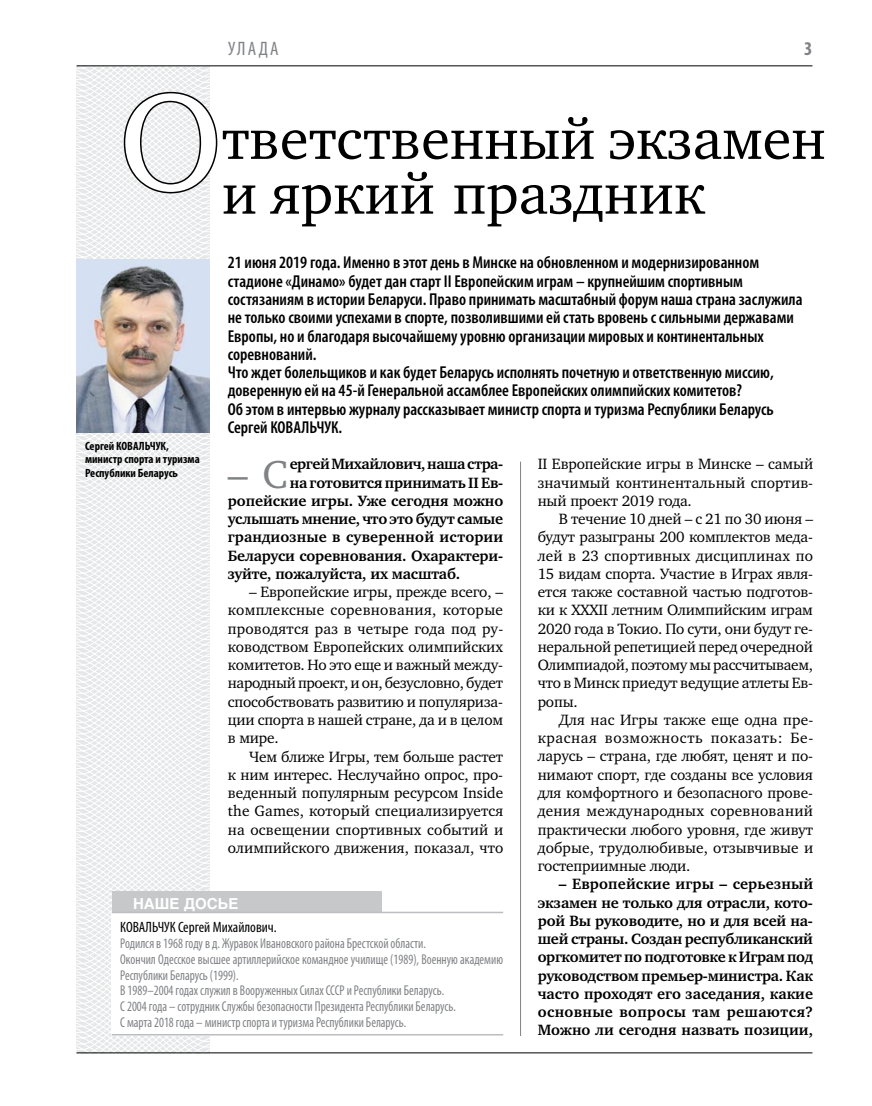
<style>
.page{position:relative;width:872px;height:1106px;background:#fff}
.page>*{position:absolute;margin:0;border:0;box-sizing:border-box;transform-origin:0 0}
.t1{font:140.1px "Charter C";color:#fff}
.t2{font:58.5px/54.8px "Charter C";color:#000}
.t3{font:40.05px "Charter C";color:#808285}
.t4{font:condensed 19.5px "Myriad Pro";color:#808285}
.t5{font:700 condensed 19.5px "Myriad Pro";color:#808285}
.t6{font:600 condensed 17.25px/18.3px "Myriad Pro";color:#000}
.t7{font:15.3px/18.3px "Charter C";letter-spacing:-.01em;color:#000;text-align:justify}
.t8{font:700 15.3px/18.3px "Charter C";letter-spacing:-.005em;color:#000;text-align:justify}
.t9{font:700 15.3px "Charter C";letter-spacing:-.025em;color:#000}
.t10{font:700 15.3px "Charter C";letter-spacing:-.03em;color:#000}
.t11{font:condensed 15px "Myriad Pro";color:#000}
.t12{font:700 15px "Helios";color:#fff}
.t13{font:condensed 14.25px/15.8px "Myriad Pro";color:#808285;scale:.9 1}
.t14{font:700 condensed 12px/13.5px "Myriad Pro";color:#000}
</style>
<div class="page">
<svg style="left:76px;top:65px;width:192px;height:989px"></svg>
<hr style="left:520px;top:461px;width:1px;height:575px;background:#808285">
<svg style="left:122px;top:90px;width:97px;height:105px"></svg>
<div style="left:112px;top:891px;width:269px;height:23px;background:#c6c8ca"></div>
<div style="left:112px;top:912px;width:391px;height:123px;background:#fff"></div>
<hr style="left:112px;top:1034px;width:391px;height:1px;background:#bcbdc0">
<hr style="left:112px;top:911px;width:391px;height:2px;background:#bcbdc0">
<img style="left:77px;top:260px;width:133px;height:172px">
<hr style="left:77px;top:1052px;width:735px;height:1px;background:#000">
<hr style="left:77px;top:65px;width:735px;height:1px;background:#000">
<p class="t4" style="left:228px;top:37px;width:51px">Улада</p>
<p class="t5" style="left:804px;top:37px;width:10px">3</p>
<h1 class="t1" style="left:119px;top:65px;width:104px">О</h1>
<h2 class="t2" style="left:222px;top:112px;width:605px">тветственный экзамен и яркий праздник</h2>
<p class="t6" style="left:228px;top:253px;width:576px">21 июня 2019 года. Именно в этот день в Минске на обновленном и модернизированном стадионе «Динамо» будет дан старт II Европейским играм – крупнейшим спортивным состязаниям в истории Беларуси. Право принимать масштабный форум наша страна заслужила не только своими успехами в спорте, позволившими ей стать вровень с сильными державами Европы, но и благодаря высочайшему уровню организации мировых и континентальных соревнований.<br>Что ждет болельщиков и как будет Беларусь исполнять почетную и ответственную миссию, доверенную ей на 45-й Генеральной ассамблее Европейских олимпийских комитетов?<br>Об этом в интервью журналу рассказывает министр спорта и туризма Республики Беларусь Сергей КОВАЛЬЧУК.</p>
<p class="t14" style="left:85px;top:439px;width:116px">Сергей КОВАЛЬЧУК, министр спорта и туризма<br>Республики Беларусь</p>
<h3 class="t3" style="left:228px;top:452px;width:61px">– С</h3>
<p class="t10" style="left:290px;top:456px;width:215px">ергей Михайлович, наша стра-</p>
<p class="t8" style="left:290px;top:473px;width:215px">на готовится принимать II Ев-</p>
<p class="t8" style="left:228px;top:492px;width:277px">ропейские игры. Уже сегодня можно</p>
<p class="t9" style="left:228px;top:510px;width:277px">услышать мнение, что это будут самые</p>
<p class="t8" style="left:228px;top:528px;width:277px">грандиозные в суверенной истории</p>
<p class="t8" style="left:228px;top:546px;width:277px">Беларуси соревнования. Охарактери-</p>
<p class="t8" style="left:228px;top:565px;width:234px">зуйте, пожалуйста, их масштаб.</p>
<p class="t7" style="left:228px;top:583px;width:277px;text-indent:21px">– Европейские игры, прежде всего, – комплексные соревнования, которые проводятся раз в четыре года под ру&shy;ководством Европейских олимпийских комитетов. Но это еще и важный между&shy;народный проект, и он, безусловно, будет способствовать развитию и популяриза&shy;ции спорта в нашей стране, да и в целом в мире.</p>
<p class="t7" style="left:228px;top:747px;width:277px;text-indent:21px">Чем ближе Игры, тем больше растет к ним интерес. Неслучайно опрос, про&shy;веденный популярным ресурсом Inside the Games, который специализируется на освещении спортивных событий и олимпийского движения, показал, что</p>
<p class="t12" style="left:133px;top:895px;width:107px">Наше досье</p>
<p class="t11" style="left:120px;top:918px;width:158px">КОВАЛЬЧУК Сергей Михайлович.</p>
<p class="t13" style="left:120px;top:935px;width:427px">Родился в 1968 году в д. Журавок Ивановского района Брестской области.<br>Окончил Одесское высшее артиллерийское командное училище (1989), Военную академию Республики Беларусь (1999).<br>В 1989–2004 годах служил в Вооруженных Силах СССР и Республики Беларусь.<br>С 2004 года – сотрудник Службы безопасности Президента Республики Беларусь.<br>С марта 2018 года – министр спорта и туризма Республики Беларусь.</p>
<p class="t7" style="left:537px;top:455px;width:277px">II Европейские игры в Минске – самый значимый континентальный спортив&shy;ный проект 2019 года.</p>
<p class="t7" style="left:537px;top:510px;width:277px;text-indent:21px">В течение 10 дней – с 21 по 30 июня – будут разыграны 200 комплектов меда&shy;лей в 23 спортивных дисциплинах по 15 видам спорта. Участие в Играх явля&shy;ется также составной частью подготов&shy;ки к XXXII летним Олимпийским играм 2020 года в Токио. По сути, они будут ге&shy;неральной репетицией перед очередной Олимпиадой, поэтому мы рассчитываем, что в Минск приедут ведущие атлеты Ев&shy;ропы.</p>
<p class="t7" style="left:537px;top:710px;width:277px;text-indent:21px">Для нас Игры также еще одна пре&shy;красная возможность показать: Бе&shy;ларусь – страна, где любят, ценят и по&shy;нимают спорт, где созданы все условия для комфортного и безопасного прове&shy;дения международных соревнований практически любого уровня, где живут добрые, трудолюбивые, отзывчивые и гостеприимные люди.</p>
<p class="t8" style="left:537px;top:875px;width:277px;text-indent:21px">– Европейские игры – серьезный экзамен не только для отрасли, кото&shy;рой Вы руководите, но и для всей на&shy;шей страны. Создан республиканский оргкомитет по подготовке к Играм под руководством премьер-министра. Как часто проходят его заседания, какие основные вопросы там решаются?<br>Можно ли сегодня назвать позиции,</p>
</div>
